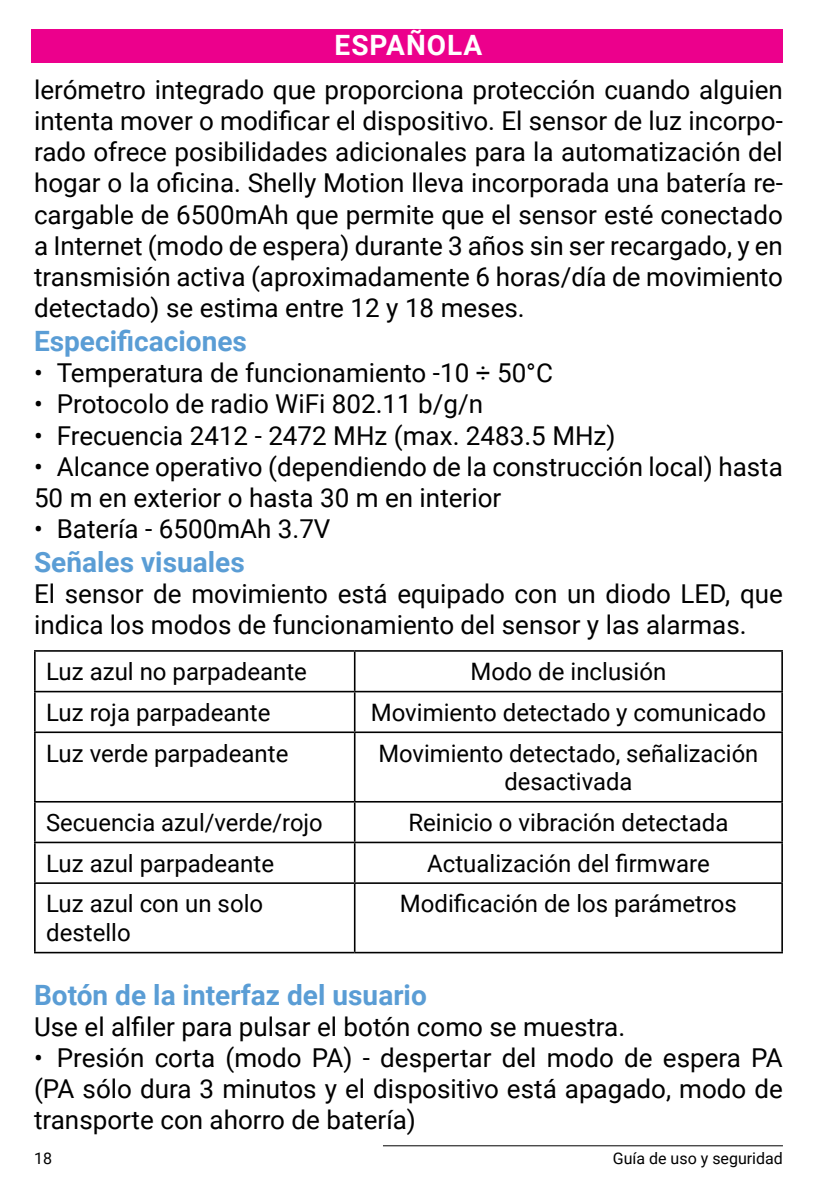
<style>
.page{position:relative;width:817px;height:1202px;background:#fff}
.page>*{position:absolute;margin:0;border:0;box-sizing:border-box;transform-origin:0 0}
.t1{font:700 28px "Roboto";color:#5a9dd5}
.t2{font:700 28px "Roboto";letter-spacing:.035em;color:#fff}
.t3{font:26px/31.2px "Roboto";color:#000;text-align:justify}
.t4{font:24px/28.8px "Roboto";color:#000;text-align:center}
.t5{font:16px "Roboto";color:#000}
</style>
<div class="page">
<hr style="left:383px;top:1145px;width:399px;height:1px;background:#000">
<div style="left:32px;top:29px;width:750px;height:34px;background:#ec008c"></div>
<hr style="left:34px;top:650px;width:320px;height:2px;background:#000">
<hr style="left:34px;top:652px;width:2px;height:39px;background:#000">
<hr style="left:354px;top:650px;width:428px;height:2px;background:#000">
<hr style="left:354px;top:652px;width:1px;height:39px;background:#000">
<hr style="left:781px;top:652px;width:1px;height:39px;background:#000">
<hr style="left:34px;top:691px;width:320px;height:1px;background:#000">
<hr style="left:34px;top:692px;width:2px;height:39px;background:#000">
<hr style="left:354px;top:691px;width:428px;height:1px;background:#000">
<hr style="left:354px;top:692px;width:1px;height:39px;background:#000">
<hr style="left:781px;top:692px;width:1px;height:39px;background:#000">
<hr style="left:34px;top:731px;width:320px;height:2px;background:#000">
<hr style="left:34px;top:733px;width:2px;height:68px;background:#000">
<hr style="left:354px;top:731px;width:428px;height:2px;background:#000">
<hr style="left:354px;top:733px;width:1px;height:68px;background:#000">
<hr style="left:781px;top:733px;width:1px;height:68px;background:#000">
<hr style="left:34px;top:801px;width:320px;height:1px;background:#000">
<hr style="left:34px;top:803px;width:2px;height:39px;background:#000">
<hr style="left:354px;top:801px;width:428px;height:1px;background:#000">
<hr style="left:354px;top:803px;width:1px;height:39px;background:#000">
<hr style="left:781px;top:803px;width:1px;height:39px;background:#000">
<hr style="left:34px;top:842px;width:320px;height:1px;background:#000">
<hr style="left:34px;top:843px;width:2px;height:39px;background:#000">
<hr style="left:354px;top:842px;width:428px;height:1px;background:#000">
<hr style="left:354px;top:843px;width:1px;height:39px;background:#000">
<hr style="left:781px;top:843px;width:1px;height:39px;background:#000">
<hr style="left:34px;top:882px;width:320px;height:2px;background:#000">
<hr style="left:34px;top:884px;width:2px;height:68px;background:#000">
<hr style="left:354px;top:882px;width:428px;height:2px;background:#000">
<hr style="left:354px;top:884px;width:1px;height:68px;background:#000">
<hr style="left:781px;top:884px;width:1px;height:68px;background:#000">
<hr style="left:34px;top:952px;width:320px;height:1px;background:#000">
<hr style="left:354px;top:952px;width:428px;height:1px;background:#000">
<p class="t2" style="left:334px;top:25px;width:149px">ESPAÑOLA</p>
<p class="t3" style="left:34px;top:73px;width:750px">lerómetro integrado que proporciona protección cuando alguien intenta mover o modificar el dispositivo. El sensor de luz incorpo&shy;rado ofrece posibilidades adicionales para la automatización del hogar o la oficina. Shelly Motion lleva incorporada una batería re&shy;cargable de 6500mAh que permite que el sensor esté conectado a Internet (modo de espera) durante 3 años sin ser recargado, y en transmisión activa (aproximadamente 6 horas/día de movimiento detectado) se estima entre 12 y 18 meses.</p>
<p class="t1" style="left:34px;top:321px;width:214px">Especificaciones</p>
<p class="t3" style="left:34px;top:356px;width:520px">• Temperatura de funcionamiento -10 ÷ 50°C</p>
<p class="t3" style="left:34px;top:387px;width:450px">• Protocolo de radio WiFi 802.11 b/g/n</p>
<p class="t3" style="left:34px;top:419px;width:583px">• Frecuencia 2412 - 2472 MHz (max. 2483.5 MHz)</p>
<p class="t3" style="left:34px;top:450px;width:750px">• Alcance operativo (dependiendo de la construcción local) hasta<br>50 m en exterior o hasta 30 m en interior</p>
<p class="t3" style="left:34px;top:512px;width:298px">• Batería - 6500mAh 3.7V</p>
<p class="t1" style="left:34px;top:542px;width:212px">Señales visuales</p>
<p class="t3" style="left:34px;top:577px;width:750px">El sensor de movimiento está equipado con un diodo LED, que indica los modos de funcionamiento del sensor y las alarmas.</p>
<p class="t4" style="left:46px;top:656px;width:262px">Luz azul no parpadeante</p>
<p class="t4" style="left:470px;top:656px;width:197px">Modo de inclusión</p>
<p class="t4" style="left:46px;top:697px;width:226px">Luz roja parpadeante</p>
<p class="t4" style="left:370px;top:697px;width:397px">Movimiento detectado y comunicado</p>
<p class="t4" style="left:46px;top:738px;width:244px">Luz verde parpadeante</p>
<p class="t4" style="left:378px;top:738px;width:381px">Movimiento detectado, señalización desactivada</p>
<p class="t4" style="left:46px;top:807px;width:278px">Secuencia azul/verde/rojo</p>
<p class="t4" style="left:408px;top:807px;width:321px">Reinicio o vibración detectada</p>
<p class="t4" style="left:46px;top:848px;width:229px">Luz azul parpadeante</p>
<p class="t4" style="left:427px;top:848px;width:284px">Actualización del firmware</p>
<p class="t4" style="left:46px;top:889px;width:218px;text-align:left">Luz azul con un solo destello</p>
<p class="t4" style="left:400px;top:889px;width:338px">Modificación de los parámetros</p>
<p class="t1" style="left:34px;top:975px;width:394px">Botón de la interfaz del usuario</p>
<p class="t3" style="left:34px;top:1010px;width:592px">Use el alfiler para pulsar el botón como se muestra.</p>
<p class="t3" style="left:34px;top:1041px;width:750px">• Presión corta (modo PA) - despertar del modo de espera PA (PA sólo dura 3 minutos y el dispositivo está apagado, modo de transporte con ahorro de batería)</p>
<p class="t5" style="left:34px;top:1147px;width:19px">18</p>
<p class="t5" style="left:612px;top:1147px;width:172px">Guía de uso y seguridad</p>
</div>
